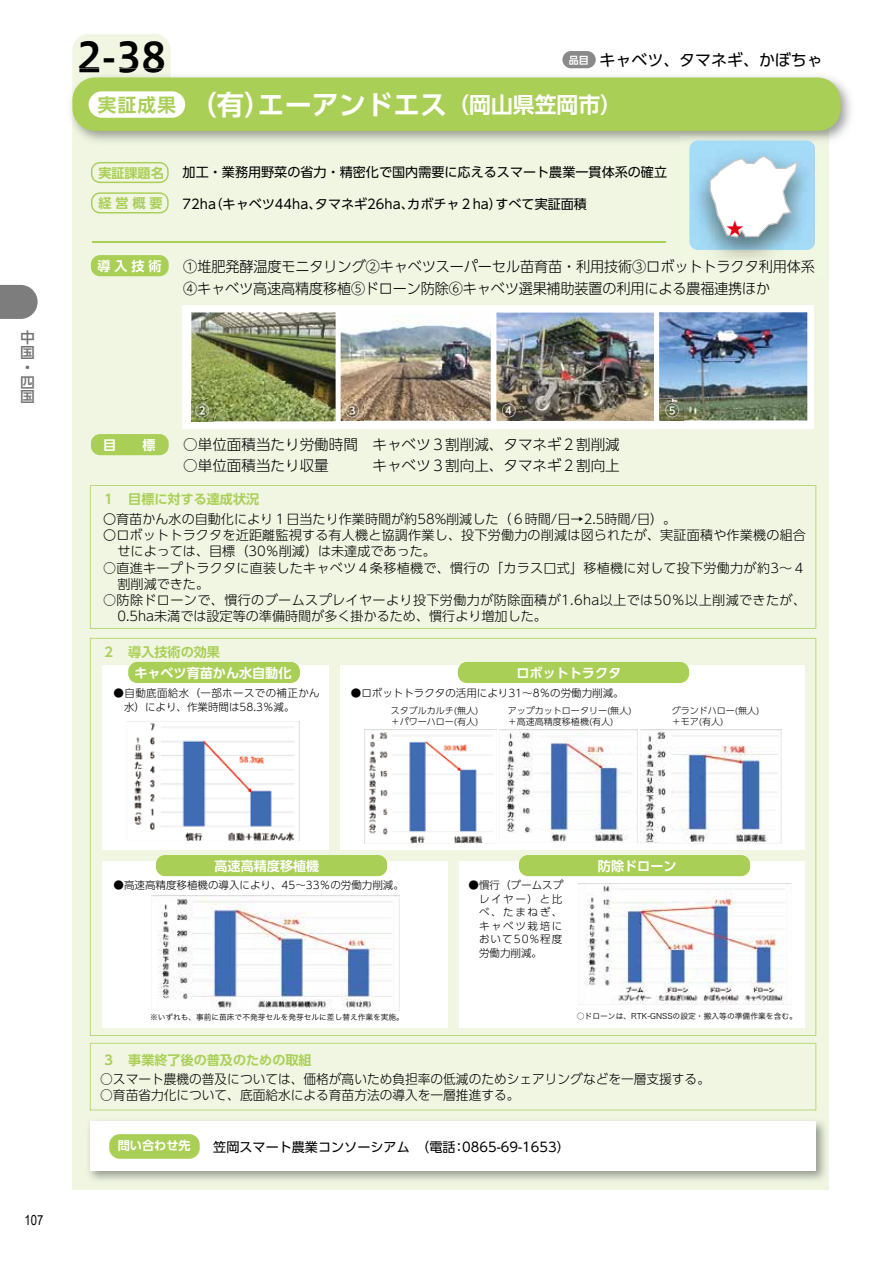
<style>
.page{position:relative;width:893px;height:1263px;background:#fff}
.page>*{position:absolute;margin:0;border:0;box-sizing:border-box;transform-origin:0 0}
.t1{font:40.5px "Hiragino UD Sans Std N W6 90 pv RKSJ H";color:#000}
.t2{font:27.15px "UD Shin Go Pro De Bold 90 pv RKSJ H";color:#fff}
.t3{font:18.6px "UD Shin Go Pro De Bold 90 pv RKSJ H";color:#aacf56}
.t4{font:17.7px "Koz Go Pr 6 N Regular 90 pv RKSJ H";color:#e60012}
.t5{font:15.9px "UD Shin Go Pro";color:#000}
.t6{font:500 14.85px/14.9px "UD Shin Go Pro";color:#727171}
.t7{font:14.55px/21.8px "UD Shin Go Pro Light 90 pv RKSJ H";letter-spacing:-.005em;color:#000}
.t8{font:14.55px "UD Shin Go Pro Medium 90 pv RKSJ H";color:#fff}
.t9{font:13.8px "Arial Narrow";color:#000}
.t10{font:13.05px "UD Shin Go Pro Light 90 pv RKSJ H";color:#000}
.t11{font:13.05px "UD Shin Go Pro Regular 90 pv RKSJ H";color:#000}
.t12{font:13.05px/16.2px "UD Shin Go Pro Light 90 pv RKSJ H";letter-spacing:.03em;color:#000}
.t13{font:13.05px/16.2px "UD Shin Go Pro Light 90 pv RKSJ H";letter-spacing:.02em;color:#000}
.t14{font:13.05px "UD Shin Go Pro De Bold 90 pv RKSJ H";color:#aacf56}
.t15{font:13.05px "UD Shin Go Pro De Bold 90 pv RKSJ H";color:#fff}
.t16{font:12.15px "UD Shin Go Pro De Bold 90 pv RKSJ H";color:#fff}
.t17{font:10.5px/13.5px "UD Shin Go Pro Light 90 pv RKSJ H";color:#000;text-align:justify}
.t18{font:10.5px/13.5px "UD Shin Go Pro Light 90 pv RKSJ H";letter-spacing:.035em;color:#000}
.t19{font:8.85px/10.4px "UD Shin Go Pro Light 90 pv RKSJ H";color:#000}
.t20{font:7.8px "Hira Kaku Std N W3 90 pv RKSJ H";color:#000}
.t21{font:7.65px "Hira Kaku Std N W3 90 pv RKSJ H";color:#000}
.s1{font-family:"UD Shin Go Pro De";font-weight:700;font-size:10.05px;color:#fff}
.s2{font-size:21.9px}
</style>
<div class="page">
<div style="left:72px;top:99px;width:757px;height:1091px;background:#f0f6e2"></div>
<div style="left:72px;top:34px;width:99px;height:81px;background:#f0f6e2;border-radius:16px"></div>
<img style="left:71px;top:68px;width:780px;height:72px">
<img style="left:72px;top:115px;width:757px;height:26px">
<img style="left:72px;top:68px;width:99px;height:47px">
<img style="left:79px;top:68px;width:84px;height:5px">
<div style="left:72px;top:77px;width:769px;height:54px;background:#aacf56;border-radius:23px"></div>
<svg style="left:91px;top:162px;width:78px;height:21px"></svg>
<svg style="left:91px;top:192px;width:78px;height:21px"></svg>
<svg style="left:91px;top:255px;width:78px;height:21px;background:#add05d"></svg>
<svg style="left:91px;top:434px;width:78px;height:21px;background:#add05c"></svg>
<img style="left:89px;top:1121px;width:736px;height:59px">
<div style="left:90px;top:1122px;width:726px;height:49px;background:#fff"></div>
<svg style="left:109px;top:1134px;width:91px;height:25px;background:#afd160"></svg>
<hr style="left:93px;top:241px;width:573px;height:2px;background:#aacf56">
<img style="left:681px;top:136px;width:146px;height:123px">
<img style="left:693px;top:250px;width:120px;height:3px">
<img style="left:690px;top:141px;width:125px;height:109px">
<svg style="left:699px;top:149px;width:107px;height:96px;background:#c5deea"></svg>
<svg style="left:90px;top:1043px;width:726px;height:67px"></svg>
<div style="left:183px;top:306px;width:631px;height:123px;background:#fff"></div>
<img style="left:496px;top:313px;width:158px;height:108px">
<img style="left:659px;top:312px;width:148px;height:108px">
<img style="left:341px;top:313px;width:150px;height:108px">
<img style="left:191px;top:312px;width:145px;height:109px">
<img style="left:191px;top:421px;width:22px;height:1px">
<img style="left:191px;top:400px;width:22px;height:21px">
<img style="left:341px;top:400px;width:22px;height:21px">
<img style="left:498px;top:400px;width:22px;height:21px">
<img style="left:661px;top:400px;width:22px;height:21px">
<svg style="left:90px;top:485px;width:726px;height:144px"></svg>
<svg style="left:90px;top:638px;width:726px;height:398px"></svg>
<div style="left:102px;top:665px;width:227px;height:185px;background:#fff"></div>
<div style="left:102px;top:862px;width:346px;height:166px;background:#fff"></div>
<div style="left:340px;top:665px;width:464px;height:185px;background:#fff"></div>
<div style="left:458px;top:862px;width:346px;height:166px;background:#fff"></div>
<div style="left:128px;top:662px;width:172px;height:21px;background:#aacf56"></div>
<div style="left:458px;top:662px;width:231px;height:21px;background:#aacf56"></div>
<div style="left:156px;top:855px;width:231px;height:21px;background:#aacf56"></div>
<div style="left:519px;top:855px;width:231px;height:21px;background:#aacf56"></div>
<img style="left:126px;top:721px;width:173px;height:120px">
<img style="left:640px;top:730px;width:141px;height:113px">
<img style="left:369px;top:732px;width:124px;height:111px">
<img style="left:501px;top:730px;width:136px;height:112px">
<svg style="left:645px;top:842px;width:14px;height:1px"></svg>
<img style="left:151px;top:895px;width:248px;height:113px">
<img style="left:578px;top:884px;width:210px;height:120px">
<div style="left:89px;top:91px;width:96px;height:27px;background:#fff;border-radius:13px"></div>
<svg style="left:0;top:285px;width:38px;height:34px"></svg>
<div style="left:562px;top:51px;width:34px;height:17px;background:#898989;border-radius:9px"></div>
<p class="t6" style="left:20px;top:329px;width:15px">中国・四国</p>
<h1 class="t1" style="left:77px;top:26px;width:91px">2-38</h1>
<h3 class="t3" style="left:98px;top:90px;width:79px">実証成果</h3>
<p class="t5" style="left:569px;top:47px;width:255px"><span class="s1">品目</span> キャベツ、タマネギ、かぼちゃ</p>
<h2 class="t2" style="left:190px;top:82px;width:434px">（有）エーアンドエス<span class="s2">（岡山県笠岡市）</span></h2>
<p class="t14" style="left:98px;top:162px;width:67px">実証課題名</p>
<p class="t14" style="left:98px;top:192px;width:66px">経営概要</p>
<p class="t15" style="left:97px;top:255px;width:66px">導入技術</p>
<p class="t11" style="left:183px;top:161px;width:486px">加工・業務用野菜の省力・精密化で国内需要に応えるスマート農業一貫体系の確立</p>
<p class="t11" style="left:183px;top:193px;width:406px">72ha（キャベツ44ha、タマネギ26ha、カボチャ２ha）すべて実証面積</p>
<h3 class="t4" style="left:726px;top:219px;width:19px">★</h3>
<p class="t7" style="left:183px;top:255px;width:633px">①堆肥発酵温度モニタリング②キャベツスーパーセル苗育苗・利用技術③ロボットトラクタ利用体系<br>④キャベツ高速高精度移植⑤ドローン防除⑥キャベツ選果補助装置の利用による農福連携ほか</p>
<p class="t15" style="left:103px;top:434px;width:54px">目　　標</p>
<p class="t8" style="left:195px;top:399px;width:16px">②</p>
<p class="t8" style="left:345px;top:399px;width:16px">③</p>
<p class="t8" style="left:502px;top:399px;width:16px">④</p>
<p class="t8" style="left:665px;top:399px;width:16px">⑤</p>
<p class="t7" style="left:183px;top:433px;width:438px">○単位面積当たり労働時間　キャベツ３割削減、タマネギ２割削減</p>
<p class="t7" style="left:183px;top:454px;width:438px">○単位面積当たり収量　　　キャベツ３割向上、タマネギ２割向上</p>
<p class="t14" style="left:102px;top:489px;width:159px">１　目標に対する達成状況</p>
<p class="t10" style="left:103px;top:508px;width:575px">〇育苗かん水の自動化により１日当たり作業時間が約58%削減した（６時間/日→2.5時間/日）。</p>
<p class="t10" style="left:103px;top:525px;width:704px">〇ロボットトラクタを近距離監視する有人機と協調作業し、投下労働力の削減は図られたが、実証面積や作業機の組合</p>
<p class="t10" style="left:117px;top:541px;width:320px">せによっては、目標（30％削減）は未達成であった。</p>
<p class="t13" style="left:117px;top:559px;width:690px;text-indent:-14px">○直進キープトラクタに直装したキャベツ４条移植機で、慣行の「カラス口式」移植機に対して投下労働力が約3～４割削減できた。</p>
<p class="t12" style="left:117px;top:591px;width:690px;text-indent:-14px">○防除ドローンで、慣行のブームスプレイヤーより投下労働力が防除面積が1.6ha以上では50％以上削減できたが、<br>0.5ha未満では設定等の準備時間が多く掛かるため、慣行より増加した。</p>
<p class="t14" style="left:102px;top:641px;width:119px">２　導入技術の効果</p>
<p class="t15" style="left:134px;top:662px;width:159px">キャベツ育苗かん水自動化</p>
<p class="t15" style="left:516px;top:662px;width:106px">ロボットトラクタ</p>
<p class="t18" style="left:124px;top:686px;width:197px;text-indent:-10px">●自動底面給水（一部ホースでの補正かん水）により、作業時間は58.3％減。</p>
<p class="t17" style="left:351px;top:686px;width:274px">●ロボットトラクタの活用により31～8％の労働力削減。</p>
<p class="t19" style="left:391px;top:705px;width:98px">スタブルカルチ(無人)＋パワーハロー(有人)　</p>
<p class="t19" style="left:508px;top:705px;width:125px">アップカットロータリー(無人)＋高速高精度移植機(有人)　</p>
<p class="t19" style="left:672px;top:705px;width:89px">グランドハロー(無人)＋モア(有人)</p>
<p class="t9" style="left:25px;top:1210px;width:20px">107</p>
<p class="t15" style="left:215px;top:855px;width:106px">高速高精度移植機</p>
<p class="t15" style="left:598px;top:855px;width:80px">防除ドローン</p>
<p class="t17" style="left:114px;top:878px;width:292px">●高速高精度移植機の導入により、45～33％の労働力削減。</p>
<p class="t17" style="left:479px;top:878px;width:86px;text-indent:-10px">●慣行（ブームスプレイヤー）と比べ、たまねぎ、キャベツ栽培において50%程度労働力削減。</p>
<p class="t21" style="left:150px;top:1012px;width:255px">※いずれも、事前に苗床で不発芽セルを発芽セルに差し替え作業を実施。</p>
<p class="t20" style="left:577px;top:1010px;width:222px">○ドローンは、RTK-GNSSの設定・搬入等の準備作業を含む。</p>
<p class="t14" style="left:102px;top:1049px;width:211px">３　事業終了後の普及のための取組</p>
<p class="t10" style="left:100px;top:1068px;width:611px">○スマート農機の普及については、価格が高いため負担率の低減のためシェアリングなどを一層支援する。</p>
<p class="t10" style="left:100px;top:1085px;width:421px">○育苗省力化について、底面給水による育苗方法の導入を一層推進する。</p>
<p class="t16" style="left:118px;top:1136px;width:74px">問い合わせ先</p>
<p class="t11" style="left:213px;top:1136px;width:358px">笠岡スマート農業コンソーシアム　（電話：0865-69-1653）</p>
</div>
